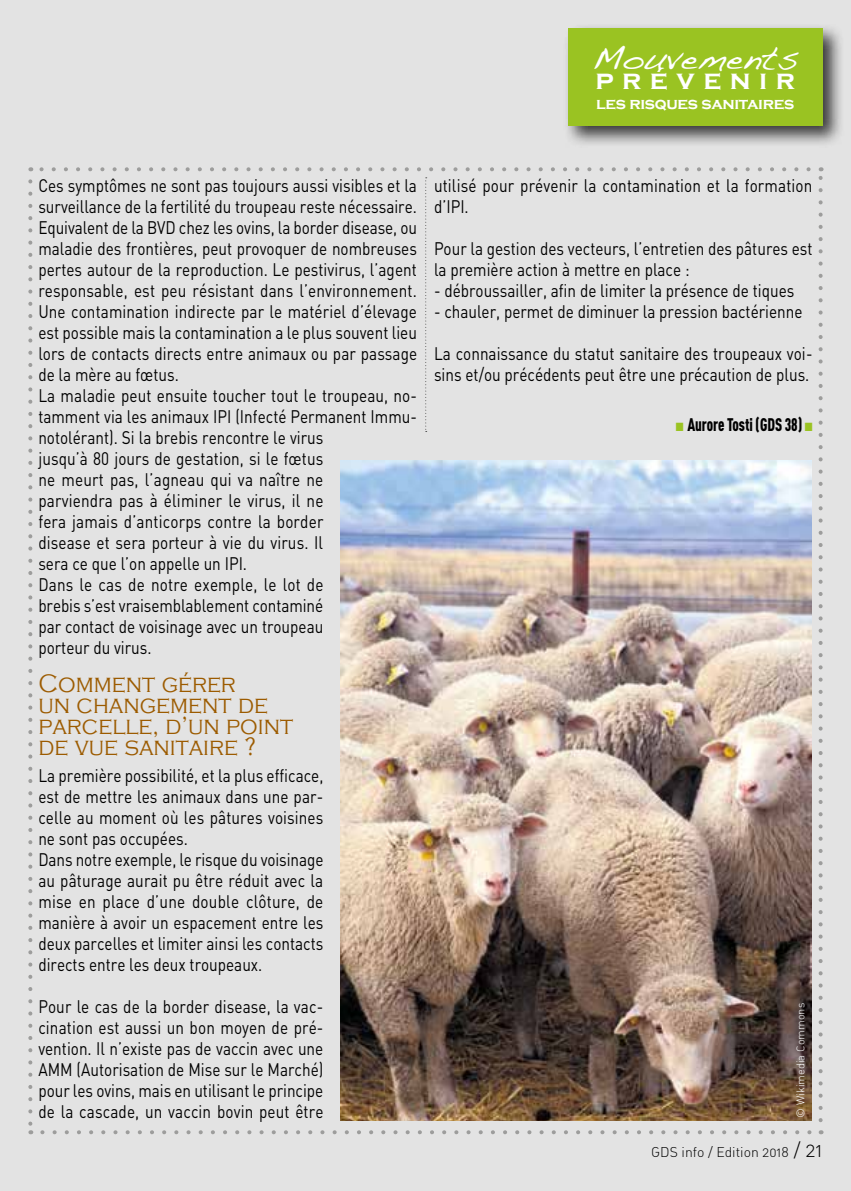
<style>
.page{position:relative;width:851px;height:1191px;background:#fff}
.page>*{position:absolute;margin:0;border:0;box-sizing:border-box;transform-origin:0 0}
.t1{font:34px "Handwriting Dakota";letter-spacing:.01em;color:#fff}
.t2{font:700 28px "Copperplate Gothic";letter-spacing:.3em;color:#fff}
.t3{font:300 26px/21px "Copperplate Gothic";color:#9c5b00;scale:.9 1}
.t4{font:18px/21px "DIN";color:#000;scale:.85 1}
.t5{font:900 18px "DIN Cond";color:#000;scale:.85 1}
.t6{font:700 16.6px "Copperplate Gothic";letter-spacing:-.02em;color:#fff}
.t7{font:14px "DIN Light Alternate";color:#000}
.t8{font:11px "DIN Light Alternate";color:#fff}
.s1{color:#9ac322}
.s2{font-size:20px}
</style>
<div class="page">
<div style="left:0;top:0;width:850px;height:1191px;background:#e3e3e3"></div>
<div style="left:562px;top:24px;width:282px;height:123px;background:#000;opacity:.75"></div>
<div style="left:567px;top:28px;width:255px;height:98px;background:#9ac322"></div>
<svg style="left:42px;top:1130px;width:770px;height:4px"></svg>
<svg style="left:28px;top:181px;width:4px;height:953px"></svg>
<svg style="left:818px;top:167px;width:4px;height:953px"></svg>
<svg style="left:30px;top:167px;width:778px;height:4px"></svg>
<img style="left:340px;top:460px;width:471px;height:660px">
<svg style="left:425px;top:177px;width:1px;height:255px"></svg>
<h1 class="t1" style="left:591px;top:37px;width:208px">Mouvements</h1>
<h2 class="t2" style="left:595px;top:64px;width:201px">prévenir</h2>
<p class="t6" style="left:596px;top:94px;width:199px">les risques sanitaires</p>
<p class="t4" style="left:38px;top:175px;width:447px">Ces symptômes ne sont pas toujours aussi visibles et la surveillance de la fertilité du troupeau reste nécessaire.<br>Equivalent de la BVD chez les ovins, la border disease, ou maladie des frontières, peut provoquer de nombreuses pertes autour de la reproduction. Le pestivirus, l’agent responsable, est peu résistant dans l’environnement.<br>Une contamination indirecte par le matériel d’élevage est possible mais la contamination a le plus souvent lieu lors de contacts directs entre animaux ou par passage de la mère au fœtus.<br>La maladie peut ensuite toucher tout le troupeau, no&shy;tamment via les animaux IPI (Infecté Permanent Immu&shy;notolérant). Si la brebis rencontre le virus<br>jusqu’à 80 jours de gestation, si le fœtus<br>ne meurt pas, l’agneau qui va naître ne<br>parviendra pas à éliminer le virus, il ne<br>fera jamais d’anticorps contre la border<br>disease et sera porteur à vie du virus. Il<br>sera ce que l’on appelle un IPI.<br>Dans le cas de notre exemple, le lot de<br>brebis s’est vraisemblablement contaminé<br>par contact de voisinage avec un troupeau<br>porteur du virus.</p>
<h3 class="t3" style="left:38px;top:673px;width:284px">Comment gérer<br>un changement de parcelle, d’un point de vue sanitaire ?</h3>
<p class="t4" style="left:38px;top:764px;width:337px">La première possibilité, et la plus efficace, est de mettre les animaux dans une par&shy;celle au moment où les pâtures voisines ne sont pas occupées.<br>Dans notre exemple, le risque du voisinage au pâturage aurait pu être réduit avec la mise en place d’une double clôture, de manière à avoir un espacement entre les deux parcelles et limiter ainsi les contacts directs entre les deux troupeaux.</p>
<p class="t4" style="left:38px;top:995px;width:337px;text-align:justify">Pour le cas de la border disease, la vac&shy;cination est aussi un bon moyen de pré&shy;vention. Il n’existe pas de vaccin avec une AMM (Autorisation de Mise sur le Marché) pour les ovins, mais en utilisant le principe de la cascade, un vaccin bovin peut être</p>
<p class="t4" style="left:434px;top:175px;width:446px">utilisé pour prévenir la contamination et la formation d’IPI.</p>
<p class="t4" style="left:434px;top:238px;width:447px">Pour la gestion des vecteurs, l’entretien des pâtures est la première action à mettre en place :</p>
<p class="t4" style="left:434px;top:280px;width:425px">- débroussailler, afin de limiter la présence de tiques</p>
<p class="t4" style="left:434px;top:301px;width:435px">- chauler, permet de diminuer la pression bactérienne</p>
<p class="t4" style="left:434px;top:343px;width:447px">La connaissance du statut sanitaire des troupeaux voi&shy;sins et/ou précédents peut être une précaution de plus.</p>
<p class="t5" style="left:675px;top:413px;width:162px"><span class="s1">■</span> Aurore Tosti (GDS 38) <span class="s1">■</span></p>
<p class="t8" style="left:793px;top:1117px;width:116px;rotate:-90deg">© Wikimedia Commons</p>
<p class="t7" style="left:651px;top:1142px;width:173px">GDS info / Edition 2018 <span class="s2">/ 21</span></p>
</div>
